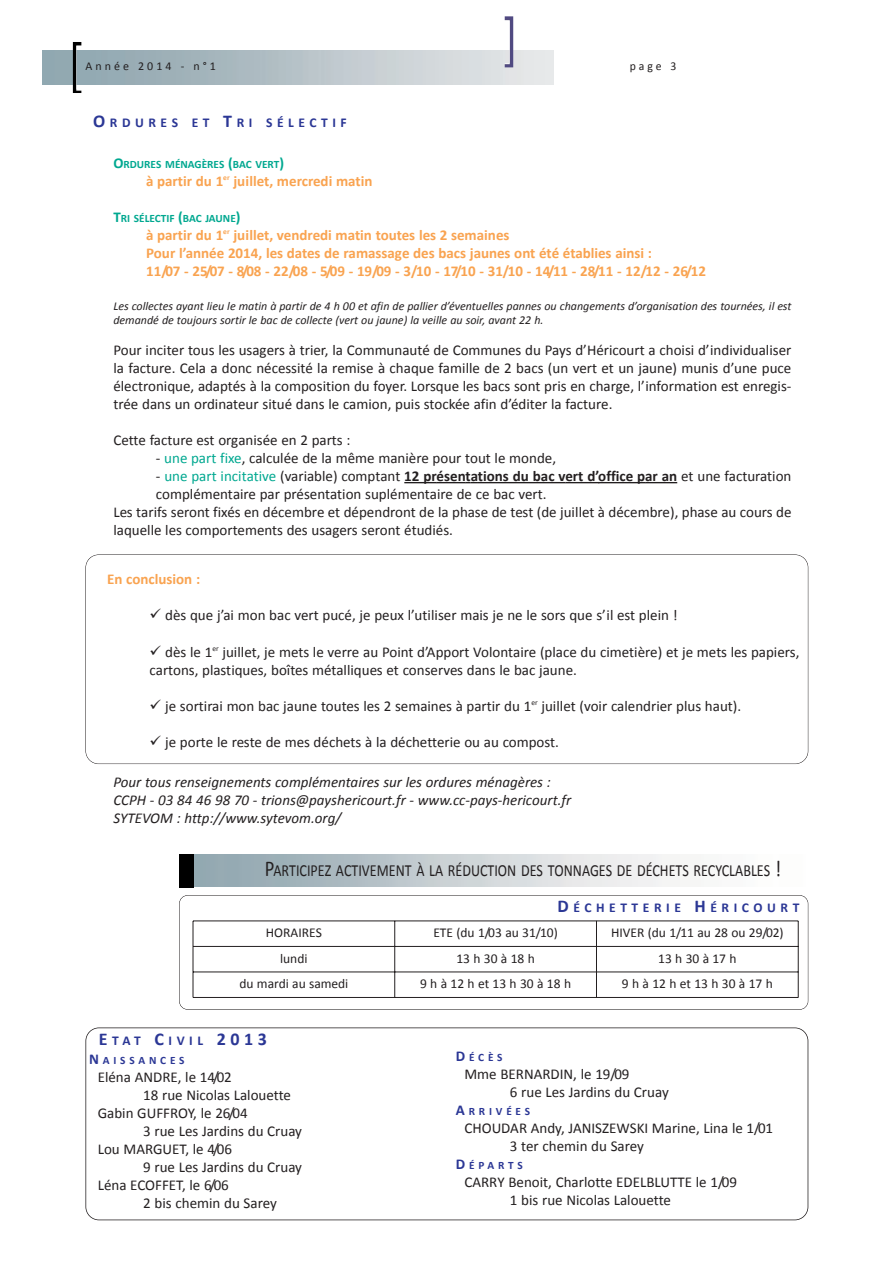
<style>
.page{position:relative;width:893px;height:1263px;background:#fff}
.page>*{position:absolute;margin:0;border:0;box-sizing:border-box;transform-origin:0 0}
.t1{font:16.95px "Calibri";color:#231f20;scale:.83 1}
.t2{font:15px/18px "Calibri";color:#231f20}
.t3{font:700 15px/18px "Calibri";color:#f9a350}
.t4{font:italic 15px/18px "Calibri";color:#231f20}
.t5{font:700 15px "Calibri";color:#231f20}
.t6{font:13.5px "Calibri";color:#231f20}
.t7{font:700 13.5px "Calibri";letter-spacing:.34em;color:#2b3795}
.t8{font:italic 12px/14.4px "Calibri";color:#231f20}
.t9{font:12px "Calibri";letter-spacing:.255em;color:#231f20}
.t10{font:700 11.25px "Calibri";color:#00a890}
.t11{font:700 11.25px "Calibri";letter-spacing:.34em;color:#2b3795}
.s1{font-size:18px}
.s2{font-size:15px}
.s3{color:#00a890}
.s4{font-weight:400}
.s5{font-weight:400;color:#00a890}
.s6{font-size:22.65px}
</style>
<div class="page">
<img style="left:505px;top:16px;width:8px;height:51px">
<img style="left:73px;top:42px;width:8px;height:51px">
<div style="left:85px;top:1027px;width:723px;height:193px;border:2px solid #231f20;border-radius:14px"></div>
<img style="left:179px;top:854px;width:501px;height:33px">
<img style="left:179px;top:855px;width:14px;height:32px">
<hr style="left:404px;top:482px;width:33px;height:1px;background:#231f20">
<svg style="left:437px;top:482px;width:41px;height:1px"></svg>
<hr style="left:478px;top:482px;width:88px;height:1px;background:#231f20">
<hr style="left:565px;top:482px;width:34px;height:1px;background:#231f20">
<hr style="left:598px;top:482px;width:47px;height:1px;background:#231f20">
<hr style="left:645px;top:482px;width:32px;height:1px;background:#231f20">
<div style="left:179px;top:895px;width:629px;height:115px;border:1px solid #231f20;border-radius:9px"></div>
<hr style="left:193px;top:921px;width:1px;height:76px;background:#231f20">
<hr style="left:394px;top:921px;width:1px;height:76px;background:#231f20">
<hr style="left:596px;top:921px;width:1px;height:76px;background:#231f20">
<hr style="left:798px;top:921px;width:1px;height:76px;background:#231f20">
<hr style="left:193px;top:921px;width:605px;height:1px;background:#231f20">
<hr style="left:193px;top:946px;width:605px;height:1px;background:#231f20">
<hr style="left:193px;top:972px;width:605px;height:1px;background:#231f20">
<hr style="left:193px;top:997px;width:605px;height:1px;background:#231f20">
<div style="left:85px;top:554px;width:723px;height:210px;border:1px solid #231f20;border-radius:13px"></div>
<p class="t9" style="left:85px;top:61px;width:132px">Année 2014 - n°1</p>
<p class="t9" style="left:630px;top:61px;width:48px">page 3</p>
<p class="t7" style="left:93px;top:117px;width:255px"><span class="s1">O</span>RDURES ET <span class="s1">T</span>RI SÉLECTIF</p>
<p class="t10" style="left:113px;top:160px;width:172px"><span class="s2">O</span>RDURES MÉNAGÈRES <span class="s2">(</span>BAC VERT<span class="s2">)</span></p>
<p class="t3" style="left:146px;top:173px;width:228px">à partir du 1<sup>er</sup> juillet, mercredi matin</p>
<p class="t10" style="left:113px;top:214px;width:129px"><span class="s2">T</span>RI SÉLECTIF <span class="s2">(</span>BAC JAUNE<span class="s2">)</span></p>
<p class="t3" style="left:146px;top:227px;width:561px">à partir du 1<sup>er</sup> juillet, vendredi matin toutes les 2 semaines<br>Pour l’année 2014, les dates de ramassage des bacs jaunes ont été établies ainsi :<br>11/07 - 25/07 - 8/08 - 22/08 - 5/09 - 19/09 - 3/10 - 17/10 - 31/10 - 14/11 - 28/11 - 12/12 - 26/12</p>
<p class="t8" style="left:113px;top:300px;width:680px">Les collectes ayant lieu le matin à partir de 4 h 00 et afin de pallier d’éventuelles pannes ou changements d’organisation des tournées, il est demandé de toujours sortir le bac de collecte (vert ou jaune) la veille au soir, avant 22 h.</p>
<p class="t2" style="left:113px;top:343px;width:680px;text-align:justify">Pour inciter tous les usagers à trier, la Communauté de Communes du Pays d’Héricourt a choisi d’individualiser la facture. Cela a donc nécessité la remise à chaque famille de 2 bacs (un vert et un jaune) munis d’une puce électronique, adaptés à la composition du foyer. Lorsque les bacs sont pris en charge, l’information est enregis&shy;trée dans un ordinateur situé dans le camion, puis stockée afin d’éditer la facture.</p>
<p class="t2" style="left:113px;top:433px;width:239px">Cette facture est organisée en 2 parts :</p>
<p class="t2" style="left:156px;top:451px;width:402px">- <span class="s3">une part fixe</span>, calculée de la même manière pour tout le monde,</p>
<p class="t5" style="left:156px;top:470px;width:637px"><span class="s4">-</span> <span class="s5">une part incitative</span> <span class="s4">(variable) comptant</span> 12 présentations du bac vert d’office par an <span class="s4">et une facturation</span></p>
<p class="t2" style="left:156px;top:487px;width:392px">complémentaire par présentation suplémentaire de ce bac vert.</p>
<p class="t2" style="left:113px;top:505px;width:680px">Les tarifs seront fixés en décembre et dépendront de la phase de test (de juillet à décembre), phase au cours de</p>
<p class="t2" style="left:113px;top:523px;width:341px">laquelle les comportements des usagers seront étudiés.</p>
<p class="t3" style="left:107px;top:571px;width:95px">En conclusion :</p>
<p class="t2" style="left:165px;top:608px;width:514px">dès que j’ai mon bac vert pucé, je peux l’utiliser mais je ne le sors que s’il est plein !</p>
<p class="t2" style="left:150px;top:644px;width:651px;text-indent:16px">dès le 1<sup>er</sup> juillet, je mets le verre au Point d’Apport Volontaire (place du cimetière) et je mets les papiers, cartons, plastiques, boîtes métalliques et conserves dans le bac jaune.</p>
<p class="t2" style="left:165px;top:698px;width:578px">je sortirai mon bac jaune toutes les 2 semaines à partir du 1<sup>er</sup> juillet (voir calendrier plus haut).</p>
<p class="t2" style="left:165px;top:735px;width:395px">je porte le reste de mes déchets à la déchetterie ou au compost.</p>
<p class="t4" style="left:113px;top:775px;width:459px">Pour tous renseignements complémentaires sur les ordures ménagères :<br>CCPH - 03 84 46 98 70 - trions@payshericourt.fr - www.cc-pays-hericourt.fr<br>SYTEVOM : http://www.sytevom.org/</p>
<p class="t1" style="left:265px;top:863px;width:624px"><span class="s6">P</span>ARTICIPEZ ACTIVEMENT À LA RÉDUCTION DES TONNAGES DE DÉCHETS RECYCLABLES <span class="s6">!</span></p>
<p class="t7" style="left:558px;top:902px;width:243px"><span class="s1">D</span>ÉCHETTERIE <span class="s1">H</span>ÉRICOURT</p>
<p class="t6" style="left:266px;top:927px;width:58px">HORAIRES</p>
<p class="t6" style="left:433px;top:927px;width:126px">ETE (du 1/03 au 31/10)</p>
<p class="t6" style="left:611px;top:927px;width:174px">HIVER (du 1/11 au 28 ou 29/02)</p>
<p class="t6" style="left:280px;top:952px;width:29px">lundi</p>
<p class="t6" style="left:456px;top:952px;width:80px">13 h 30 à 18 h</p>
<p class="t6" style="left:658px;top:952px;width:80px">13 h 30 à 17 h</p>
<p class="t6" style="left:239px;top:978px;width:110px">du mardi au samedi</p>
<p class="t6" style="left:420px;top:978px;width:152px">9 h à 12 h et 13 h 30 à 18 h</p>
<p class="t6" style="left:622px;top:978px;width:152px">9 h à 12 h et 13 h 30 à 17 h</p>
<p class="t7" style="left:99px;top:1034px;width:169px"><span class="s1">E</span>TAT <span class="s1">C</span>IVIL <span class="s1">2013</span></p>
<p class="t11" style="left:89px;top:1056px;width:97px"><span class="s2">N</span>AISSANCES</p>
<p class="t2" style="left:98px;top:1069px;width:136px">Eléna ANDRE, le 14/02</p>
<p class="t2" style="left:143px;top:1087px;width:149px">18 rue Nicolas Lalouette</p>
<p class="t2" style="left:98px;top:1105px;width:151px">Gabin GUFFROY, le 26/04</p>
<p class="t2" style="left:143px;top:1123px;width:160px">3 rue Les Jardins du Cruay</p>
<p class="t2" style="left:98px;top:1141px;width:136px">Lou MARGUET, le 4/06</p>
<p class="t2" style="left:143px;top:1159px;width:160px">9 rue Les Jardins du Cruay</p>
<p class="t2" style="left:98px;top:1177px;width:133px">Léna ECOFFET, le 6/06</p>
<p class="t2" style="left:143px;top:1195px;width:135px">2 bis chemin du Sarey</p>
<p class="t11" style="left:456px;top:1052px;width:48px"><span class="s2">D</span>ÉCÈS</p>
<p class="t2" style="left:510px;top:1066px;width:160px;text-indent:-45px">Mme BERNARDIN, le 19/09<br>6 rue Les Jardins du Cruay</p>
<p class="t11" style="left:456px;top:1106px;width:76px"><span class="s2">A</span>RRIVÉES</p>
<p class="t2" style="left:510px;top:1120px;width:265px;text-indent:-45px">CHOUDAR Andy, JANISZEWSKI Marine, Lina le 1/01<br>3 ter chemin du Sarey</p>
<p class="t11" style="left:456px;top:1160px;width:69px"><span class="s2">D</span>ÉPARTS</p>
<p class="t2" style="left:510px;top:1174px;width:229px;text-indent:-45px">CARRY Benoit, Charlotte EDELBLUTTE le 1/09<br>1 bis rue Nicolas Lalouette</p>
</div>
